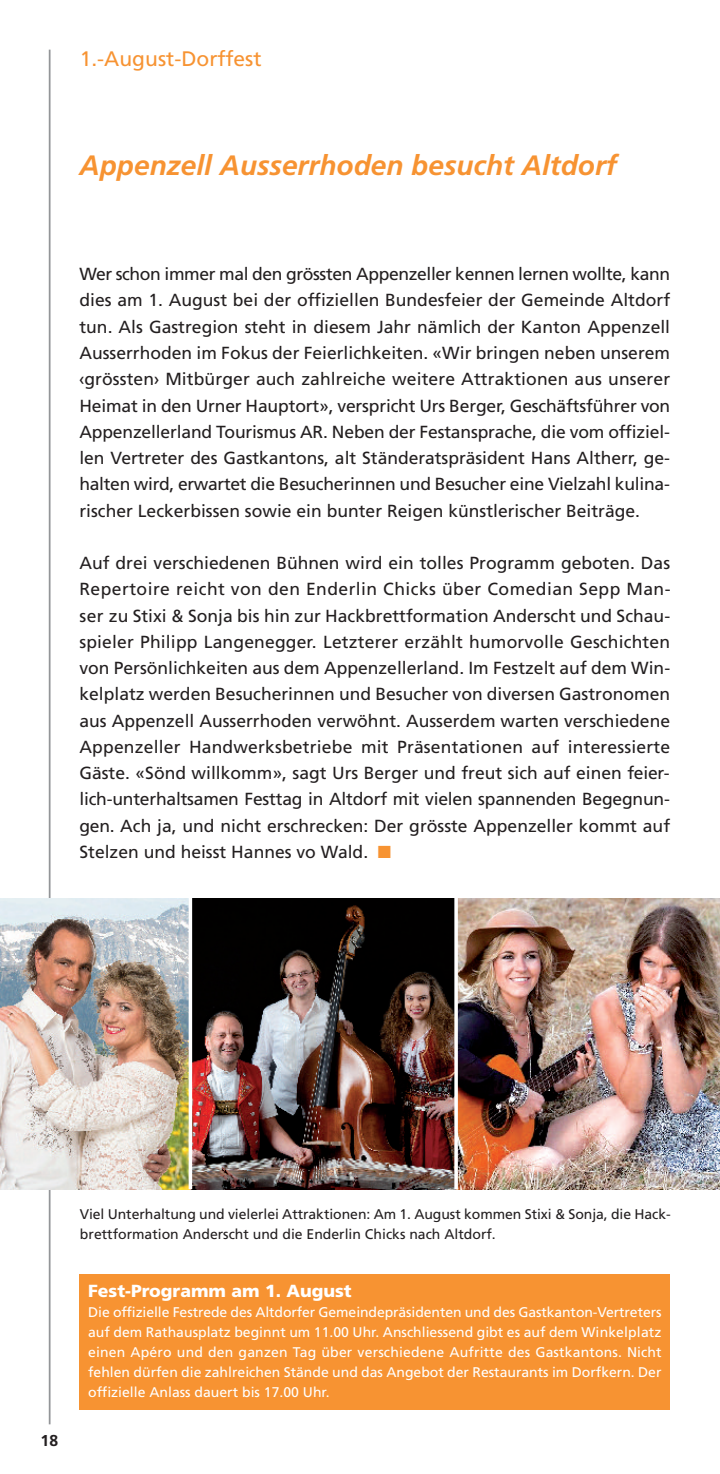
<style>
.page{position:relative;width:720px;height:1474px;background:#fff}
.page>*{position:absolute;margin:0;border:0;box-sizing:border-box;transform-origin:0 0}
.t1{font:italic 700 28px "Frutiger";color:#f79332}
.t2{font:21px "Frutiger";color:#f79332}
.t3{font:17.5px/26.2px "Frutiger";color:#231f20;text-align:justify}
.t4{font:900 17.5px "Frutiger";color:#fff}
.t5{font:700 15.75px "Frutiger";color:#231f20}
.t6{font:14px/20.1px "Frutiger";color:#fff;text-align:justify}
.t7{font:14px/20.1px "Frutiger";letter-spacing:-.005em;color:#231f20}
.s1{color:#f79332}
</style>
<div class="page">
<hr style="left:49px;top:50px;width:1px;height:1374px;background:#939598">
<div style="left:79px;top:1274px;width:591px;height:135px;background:#f79332"></div>
<img style="left:0;top:898px;width:188px;height:291px">
<img style="left:192px;top:898px;width:262px;height:291px">
<img style="left:457px;top:898px;width:262px;height:291px">
<svg style="left:188px;top:898px;width:1px;height:291px"></svg>
<p class="t2" style="left:80px;top:50px;width:183px">1.-August-Dorffest</p>
<h1 class="t1" style="left:80px;top:154px;width:538px">Appenzell Ausserrhoden besucht Altdorf</h1>
<p class="t3" style="left:79px;top:262px;width:592px">Wer schon immer mal den grössten Appenzeller kennen lernen wollte, kann dies am 1. August bei der offiziellen Bundesfeier der Gemeinde Altdorf tun. Als Gastregion steht in diesem Jahr nämlich der Kanton Appenzell Ausserrhoden im Fokus der Feierlichkeiten. «Wir bringen neben unserem ‹grössten› Mitbürger auch zahlreiche weitere Attraktionen aus unserer Heimat in den Urner Hauptort», verspricht Urs Berger, Geschäftsführer von Appenzellerland Tourismus AR. Neben der Festansprache, die vom offiziel&shy;len Vertreter des Gastkantons, alt Ständeratspräsident Hans Altherr, ge&shy;halten wird, erwartet die Besucherinnen und Besucher eine Vielzahl kulina&shy;rischer Leckerbissen sowie ein bunter Reigen künstlerischer Beiträge.</p>
<p class="t3" style="left:79px;top:551px;width:592px">Auf drei verschiedenen Bühnen wird ein tolles Programm geboten. Das Repertoire reicht von den Enderlin Chicks über Comedian Sepp Man&shy;ser zu Stixi &amp; Sonja bis hin zur Hackbrettformation Anderscht und Schau&shy;spieler Philipp Langenegger. Letzterer erzählt humorvolle Geschichten von Persönlichkeiten aus dem Appenzellerland. Im Festzelt auf dem Win&shy;kelplatz werden Besucherinnen und Besucher von diversen Gastronomen aus Appenzell Ausserrhoden verwöhnt. Ausserdem warten verschiedene Appenzeller Handwerksbetriebe mit Präsentationen auf interessierte Gäste. «Sönd willkomm», sagt Urs Berger und freut sich auf einen feier&shy;lich-unterhaltsamen Festtag in Altdorf mit vielen spannenden Begegnun&shy;gen. Ach ja, und nicht erschrecken: Der grösste Appenzeller kommt auf Stelzen und heisst Hannes vo Wald. <span class="s1">■</span></p>
<p class="t5" style="left:41px;top:1434px;width:19px">18</p>
<p class="t7" style="left:80px;top:1205px;width:592px">Viel Unterhaltung und vielerlei Attraktionen: Am 1. August kommen Stixi &amp; Sonja, die Hack&shy;brettformation Anderscht und die Enderlin Chicks nach Altdorf.</p>
<p class="t4" style="left:88px;top:1283px;width:265px">Fest-Programm am 1. August</p>
<p class="t6" style="left:88px;top:1302px;width:574px">Die offizielle Festrede des Altdorfer Gemeindepräsidenten und des Gastkanton-Vertreters auf dem Rathausplatz beginnt um 11.00 Uhr. Anschliessend gibt es auf dem Winkelplatz einen Apéro und den ganzen Tag über verschiedene Aufritte des Gastkantons. Nicht fehlen dürfen die zahlreichen Stände und das Angebot der Restaurants im Dorfkern. Der offizielle Anlass dauert bis 17.00 Uhr.</p>
</div>
